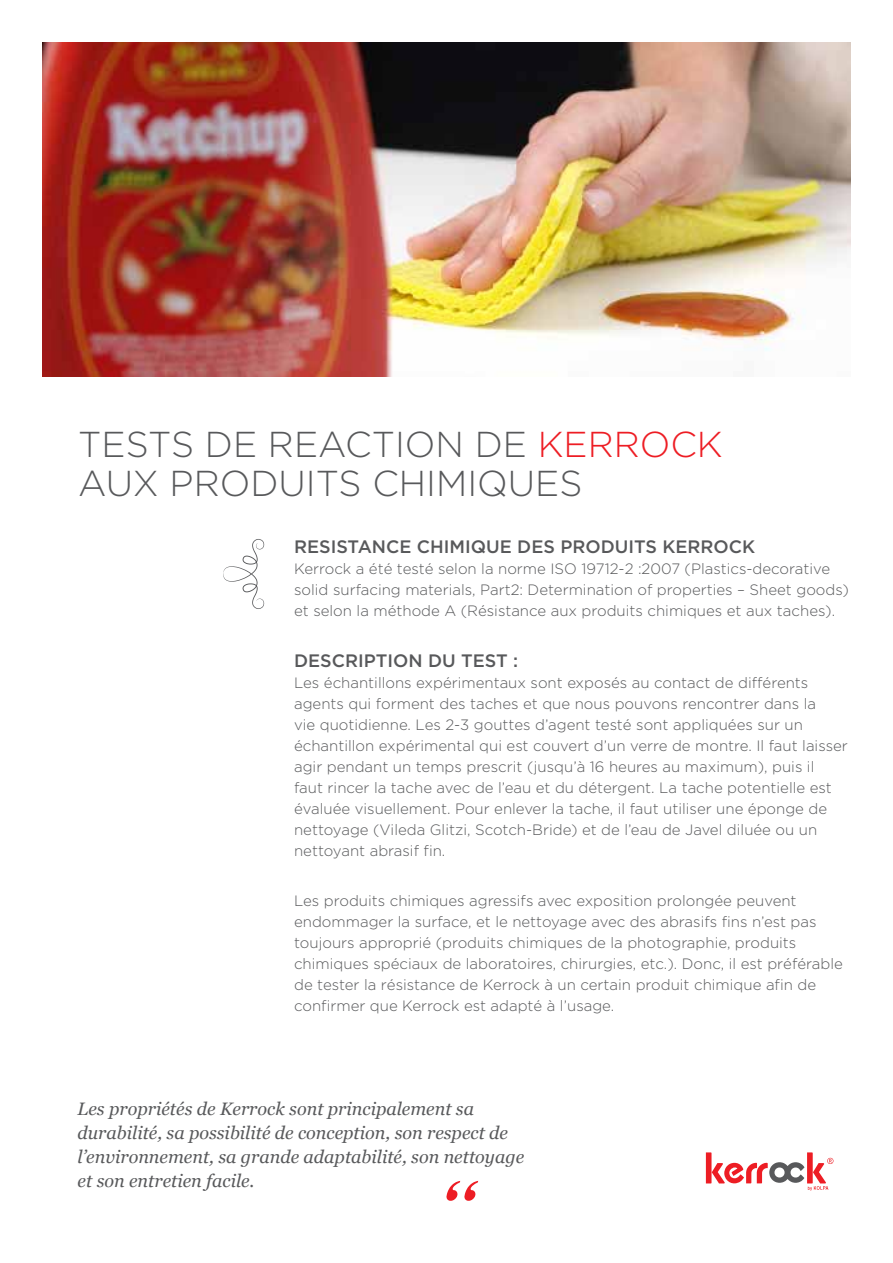
<style>
.page{position:relative;width:893px;height:1263px;background:#fff}
.page>*{position:absolute;margin:0;border:0;box-sizing:border-box;transform-origin:0 0}
.t1{font:300 36px/39px "Gotham BU";color:#58595b}
.t2{font:italic 18px/24px "Georgia";color:#58595b}
.t3{font:500 18px "Gotham BU";color:#58595b}
.t4{font:300 15px/21px "Gotham BU";color:#58595b}
.s1{color:#ed1d24}
</style>
<div class="page">
<img style="left:43px;top:43px;width:807px;height:333px">
<svg style="left:706px;top:1152px;width:127px;height:39px"></svg>
<svg style="left:223px;top:539px;width:41px;height:70px"></svg>
<svg style="left:446px;top:1181px;width:32px;height:20px"></svg>
<h1 class="t1" style="left:78px;top:424px;width:646px">TESTS DE REACTION DE <span class="s1">KERROCK<br></span>AUX PRODUITS CHIMIQUES</h1>
<p class="t3" style="left:294px;top:537px;width:463px">RESISTANCE CHIMIQUE DES PRODUITS KERROCK</p>
<p class="t4" style="left:294px;top:558px;width:556px">Kerrock a été testé selon la norme ISO 19712-2 :2007 (Plastics-decorative solid surfacing materials, Part2: Determination of properties – Sheet goods) et selon la méthode A (Résistance aux produits chimiques et aux taches).</p>
<p class="t3" style="left:294px;top:650px;width:226px">DESCRIPTION DU TEST :</p>
<p class="t4" style="left:294px;top:672px;width:555px">Les échantillons expérimentaux sont exposés au contact de différents agents qui forment des taches et que nous pouvons rencontrer dans la<br>vie quotidienne. Les 2-3 gouttes d’agent testé sont appliquées sur un échantillon expérimental qui est couvert d’un verre de montre. Il faut laisser agir pendant un temps prescrit (jusqu’à 16 heures au maximum), puis il<br>faut rincer la tache avec de l’eau et du détergent. La tache potentielle est évaluée visuellement. Pour enlever la tache, il faut utiliser une éponge de nettoyage (Vileda Glitzi, Scotch-Bride) et de l’eau de Javel diluée ou un nettoyant abrasif fin.</p>
<p class="t4" style="left:294px;top:890px;width:550px">Les produits chimiques agressifs avec exposition prolongée peuvent endommager la surface, et le nettoyage avec des abrasifs fins n’est pas toujours approprié (produits chimiques de la photographie, produits chimiques spéciaux de laboratoires, chirurgies, etc.). Donc, il est préférable de tester la résistance de Kerrock à un certain produit chimique afin de confirmer que Kerrock est adapté à l’usage.</p>
<p class="t2" style="left:78px;top:1097px;width:448px">Les propriétés de Kerrock sont principalement sa durabilité, sa possibilité de conception, son respect de l’environnement, sa grande adaptabilité, son nettoyage et son entretien facile.</p>
</div>
